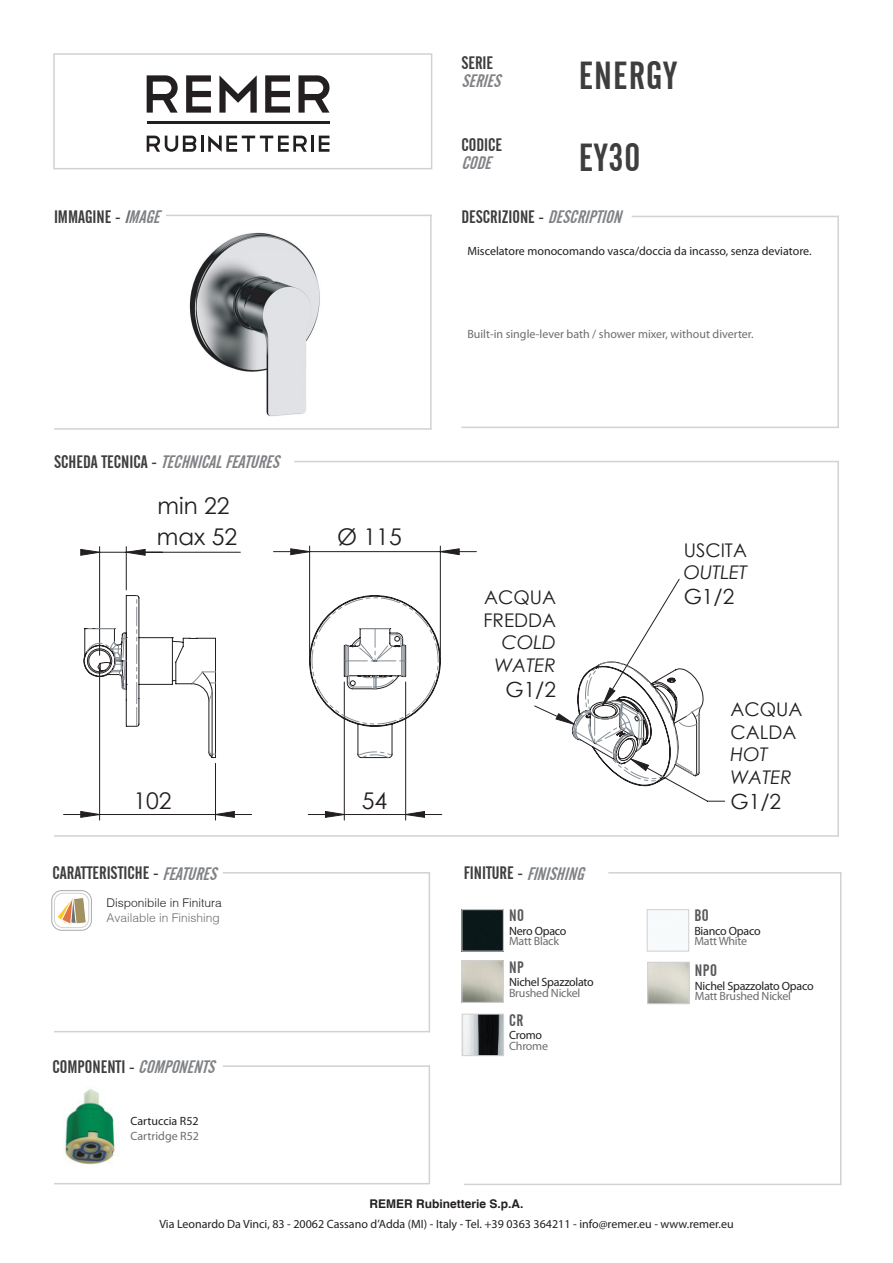
<style>
.page{position:relative;width:893px;height:1263px;background:#fff}
.page>*{position:absolute;margin:0;border:0;box-sizing:border-box;transform-origin:0 0}
.t1{font:39px/81.8px "Alternate Gothic No 2 BT";letter-spacing:.03em;color:#3e3e3f}
.t2{font:22.95px/31.7px "Century Gothic";color:#231f20}
.t3{font:20.85px "Century Gothic";color:#231f20}
.t4{font:18.9px/22.6px "Century Gothic";color:#231f20}
.t5{font:italic 18.9px/22.6px "Century Gothic";color:#231f20;text-align:center}
.t6{font:18px "Alternate Gothic No 2 BT";color:#3e3e3f}
.t7{font:italic 18px "Alternate Gothic No 2 BT";color:#808285}
.t8{font:16.5px "Alternate Gothic No 2 BT";letter-spacing:.03em;color:#57585a}
.t9{font:12px "Myriad Pro";color:#231f20}
.t10{font:12px "Myriad Pro";letter-spacing:-.01em;color:#6c6d70}
.t11{font:12px "Myriad Pro";letter-spacing:-.02em;color:#231f20}
.t12{font:700 12px "Helvetica";color:#231f20}
.t13{font:300 12px "Helvetica";color:#231f20}
.t14{font:300 12px "Helvetica";color:#6c6d70}
.s1{font-style:italic;color:#6c6d70}
.s2{font-style:italic;color:#808285}
.s3{font-style:normal;color:#3e3e3f}
</style>
<div class="page">
<hr style="left:632px;top:216px;width:207px;height:1px;background:#d1d2d4">
<hr style="left:294px;top:461px;width:545px;height:1px;background:#d1d2d4">
<hr style="left:54px;top:835px;width:784px;height:2px;background:#d1d2d4">
<hr style="left:166px;top:215px;width:266px;height:1px;background:#d1d2d4">
<hr style="left:461px;top:427px;width:378px;height:1px;background:#d1d2d4">
<hr style="left:54px;top:428px;width:378px;height:2px;background:#d1d2d4">
<hr style="left:837px;top:216px;width:2px;height:211px;background:#d1d2d4">
<hr style="left:430px;top:215px;width:2px;height:215px;background:#d1d2d4">
<hr style="left:837px;top:462px;width:2px;height:375px;background:#d1d2d4">
<hr style="left:99px;top:547px;width:1px;height:108px;background:#231f20">
<hr style="left:126px;top:547px;width:1px;height:43px;background:#231f20">
<hr style="left:99px;top:667px;width:1px;height:153px;background:#231f20">
<hr style="left:215px;top:763px;width:1px;height:57px;background:#231f20">
<hr style="left:64px;top:814px;width:36px;height:1px;background:#231f20">
<hr style="left:309px;top:546px;width:1px;height:109px;background:#231f20">
<hr style="left:440px;top:546px;width:1px;height:109px;background:#231f20">
<hr style="left:440px;top:551px;width:36px;height:1px;background:#231f20">
<hr style="left:344px;top:682px;width:1px;height:138px;background:#231f20">
<hr style="left:405px;top:682px;width:1px;height:138px;background:#231f20">
<svg style="left:81px;top:549px;width:378px;height:268px"></svg>
<svg style="left:325px;top:811px;width:100px;height:7px"></svg>
<svg style="left:84px;top:595px;width:132px;height:163px"></svg>
<svg style="left:309px;top:595px;width:132px;height:163px"></svg>
<svg style="left:534px;top:578px;width:191px;height:224px"></svg>
<hr style="left:608px;top:872px;width:233px;height:1px;background:#d1d2d4">
<hr style="left:840px;top:872px;width:1px;height:313px;background:#d1d2d4">
<hr style="left:223px;top:872px;width:207px;height:1px;background:#d1d2d4">
<hr style="left:223px;top:1065px;width:207px;height:2px;background:#d1d2d4">
<hr style="left:54px;top:1031px;width:376px;height:1px;background:#d1d2d4">
<hr style="left:54px;top:1183px;width:376px;height:1px;background:#d1d2d4">
<hr style="left:464px;top:1184px;width:376px;height:1px;background:#d1d2d4">
<hr style="left:429px;top:872px;width:1px;height:160px;background:#d1d2d4">
<hr style="left:429px;top:1065px;width:1px;height:118px;background:#d1d2d4">
<div style="left:53px;top:53px;width:379px;height:116px;border:2px solid #d1d2d4"></div>
<svg style="left:147px;top:75px;width:31px;height:38px"></svg>
<svg style="left:186px;top:75px;width:25px;height:38px"></svg>
<svg style="left:219px;top:75px;width:38px;height:38px"></svg>
<svg style="left:265px;top:75px;width:25px;height:38px"></svg>
<svg style="left:298px;top:75px;width:31px;height:38px"></svg>
<svg style="left:147px;top:136px;width:49px;height:16px"></svg>
<hr style="left:201px;top:136px;width:3px;height:16px;background:#231f20">
<svg style="left:208px;top:136px;width:99px;height:16px"></svg>
<hr style="left:311px;top:136px;width:3px;height:16px;background:#231f20">
<svg style="left:319px;top:136px;width:10px;height:16px"></svg>
<hr style="left:147px;top:122px;width:182px;height:2px;background:#231f20">
<div style="left:463px;top:911px;width:39px;height:39px;background:#0b1819"></div>
<div style="left:461px;top:909px;width:43px;height:43px;border:1px solid #d1d2d4"></div>
<div style="left:647px;top:909px;width:42px;height:43px;border:1px solid #d1d2d4"></div>
<div style="left:461px;top:960px;width:43px;height:43px;border:1px solid #d1d2d4"></div>
<svg style="left:56px;top:895px;width:31px;height:30px"></svg>
<div style="left:54px;top:893px;width:35px;height:35px;border:1px solid #d1d2d4;border-radius:9px"></div>
<div style="left:51px;top:890px;width:41px;height:41px;border:1px solid #a8a9ad;border-radius:10px"></div>
<img style="left:464px;top:1015px;width:38px;height:39px">
<div style="left:462px;top:1013px;width:42px;height:43px;border:1px solid #d1d2d4"></div>
<img style="left:65px;top:1089px;width:50px;height:76px">
<div style="left:647px;top:962px;width:43px;height:42px;border:1px solid #d1d2d4"></div>
<img style="left:189px;top:232px;width:131px;height:185px">
<h3 class="t6" style="left:54px;top:207px;width:112px">IMMAGINE - <span class="s1">I</span><span class="s2">MAGE</span></h3>
<h3 class="t7" style="left:54px;top:451px;width:232px"><span class="s3">S C H E D A T E C N I C A -</span> TECHNICALFEATURES</h3>
<h2 class="t2" style="left:157px;top:489px;width:82px">min 22 max 52</h2>
<h2 class="t2" style="left:337px;top:521px;width:66px">Ø 115</h2>
<h2 class="t2" style="left:133px;top:784px;width:40px">102</h2>
<h2 class="t2" style="left:362px;top:784px;width:27px">54</h2>
<h3 class="t6" style="left:461px;top:53px;width:33px">SERIE</h3>
<h3 class="t7" style="left:461px;top:71px;width:46px">SERIES</h3>
<h3 class="t6" style="left:461px;top:134px;width:42px">CODICE</h3>
<h3 class="t7" style="left:461px;top:152px;width:36px">CODE</h3>
<h1 class="t1" style="left:579px;top:35px;width:100px">ENERGY<br>EY30</h1>
<h3 class="t6" style="left:461px;top:207px;width:167px">DESCRIZIONE - <span class="s2">DESCRIPTION</span></h3>
<p class="t9" style="left:467px;top:245px;width:346px">Miscelatore monocomando vasca/doccia da incasso, senza deviatore.</p>
<p class="t10" style="left:467px;top:328px;width:288px">Built-in single-lever bath / shower mixer, without diverter.</p>
<h3 class="t4" style="left:483px;top:586px;width:74px">ACQUA<br>FREDDA</h3>
<h3 class="t5" style="left:494px;top:631px;width:63px">COLD<br>WATER</h3>
<h3 class="t3" style="left:505px;top:675px;width:52px">G1/2</h3>
<h3 class="t4" style="left:684px;top:538px;width:65px">USCITA</h3>
<h3 class="t5" style="left:684px;top:561px;width:65px">OUTLET</h3>
<h3 class="t3" style="left:684px;top:582px;width:52px">G1/2</h3>
<h3 class="t4" style="left:730px;top:698px;width:73px">ACQUA<br>CALDA</h3>
<h3 class="t5" style="left:730px;top:743px;width:63px;text-align:left">HOT<br>WATER</h3>
<h3 class="t3" style="left:730px;top:787px;width:52px">G1/2</h3>
<h3 class="t6" style="left:52px;top:863px;width:171px">CARATTERISTICHE - <span class="s2">FEATURES</span></h3>
<h3 class="t6" style="left:464px;top:863px;width:127px">F I N I T U R E - <span class="s2">FINISHING</span></h3>
<p class="t13" style="left:107px;top:895px;width:117px">Disponibile in Finitura</p>
<p class="t14" style="left:107px;top:910px;width:115px">Available in Finishing</p>
<h3 class="t6" style="left:52px;top:1056px;width:169px">COMPONENTI - <span class="s2">COMPONENTS</span></h3>
<p class="t9" style="left:131px;top:1114px;width:70px">Cartuccia R52</p>
<p class="t10" style="left:131px;top:1129px;width:70px">Cartridge R52</p>
<h3 class="t8" style="left:509px;top:906px;width:16px">NO</h3>
<p class="t11" style="left:509px;top:924px;width:59px">Nero Opaco</p>
<p class="t10" style="left:509px;top:935px;width:51px">Matt Black</p>
<h3 class="t8" style="left:509px;top:958px;width:16px">NP</h3>
<p class="t11" style="left:509px;top:975px;width:86px">Nichel Spazzolato</p>
<p class="t10" style="left:509px;top:986px;width:73px">Brushed Nickel</p>
<h3 class="t8" style="left:509px;top:1011px;width:16px">CR</h3>
<p class="t9" style="left:509px;top:1029px;width:34px">Cromo</p>
<p class="t10" style="left:509px;top:1039px;width:40px">Chrome</p>
<h3 class="t8" style="left:694px;top:906px;width:16px">BO</h3>
<p class="t11" style="left:694px;top:924px;width:68px">Bianco Opaco</p>
<p class="t10" style="left:694px;top:935px;width:54px">Matt White</p>
<h3 class="t8" style="left:695px;top:961px;width:24px">NPO</h3>
<p class="t11" style="left:695px;top:979px;width:120px">Nichel Spazzolato Opaco</p>
<p class="t10" style="left:695px;top:990px;width:98px">Matt Brushed Nickel</p>
<p class="t12" style="left:369px;top:1196px;width:156px">REMER Rubinetterie S.p.A.</p>
<p class="t9" style="left:159px;top:1217px;width:576px">Via Leonardo Da Vinci, 83 - 20062 Cassano d’Adda (MI) - Italy - Tel. +39 0363 364211 - info@remer.eu - www.remer.eu</p>
</div>
